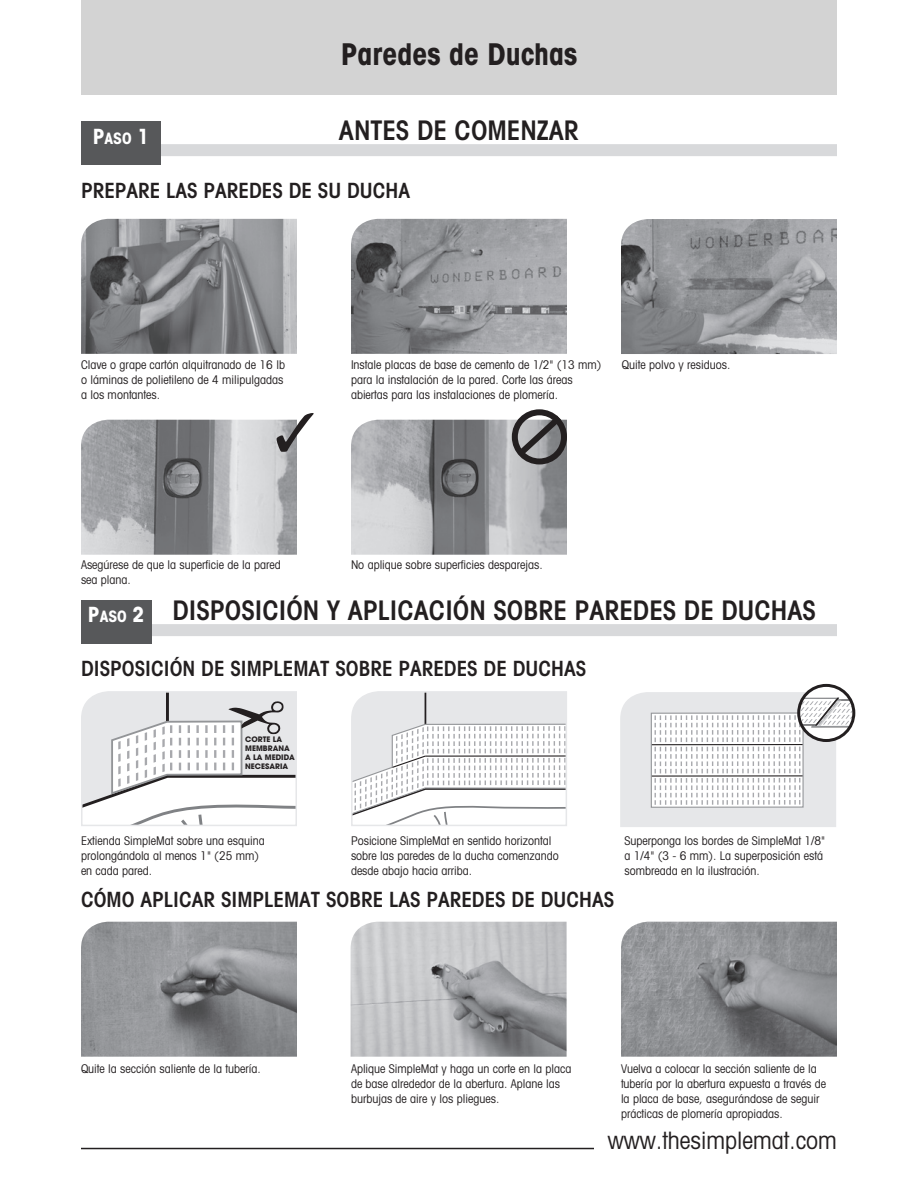
<style>
.page{position:relative;width:918px;height:1188px;background:#fff}
.page>*{position:absolute;margin:0;border:0;box-sizing:border-box;transform-origin:0 0}
.t1{font:700 condensed 30px "Avant Garde";color:#231f20}
.t2{font:600 condensed 27px "Avant Garde";color:#231f20}
.t3{font:condensed 24px "Avant Garde";color:#231f20}
.t4{font:600 condensed 21px "Avant Garde";color:#231f20}
.t5{font:700 condensed 15.75px "Avant Garde";color:#fff}
.t6{font:condensed 12px/15px "Avant Garde";color:#231f20}
.t7{font:700 7.5px "Avant Garde";color:#231f20}
.s1{font-size:21px}
</style>
<div class="page">
<div style="left:151px;top:624px;width:686px;height:12px;background:#d8d9db"></div>
<hr style="left:81px;top:1148px;width:513px;height:1px;background:#231f20">
<div style="left:81px;top:0;width:756px;height:95px;background:#d3d3d3"></div>
<div style="left:81px;top:144px;width:756px;height:12px;background:#d8d9db"></div>
<svg style="left:351px;top:691px;width:216px;height:135px"></svg>
<img style="left:81px;top:922px;width:216px;height:135px">
<img style="left:351px;top:922px;width:216px;height:135px">
<img style="left:621px;top:922px;width:216px;height:135px">
<svg style="left:81px;top:691px;width:216px;height:135px"></svg>
<svg style="left:799px;top:685px;width:55px;height:56px"></svg>
<svg style="left:620px;top:692px;width:234px;height:135px"></svg>
<div style="left:797px;top:684px;width:58px;height:58px;border:3px solid #231f20;border-radius:50%"></div>
<div style="left:81px;top:600px;width:70px;height:44px;background:#57585a"></div>
<img style="left:81px;top:219px;width:216px;height:135px">
<img style="left:351px;top:219px;width:216px;height:135px">
<div style="left:81px;top:121px;width:80px;height:44px;background:#57585a"></div>
<img style="left:81px;top:420px;width:216px;height:135px">
<img style="left:621px;top:219px;width:216px;height:135px">
<img style="left:351px;top:420px;width:216px;height:135px">
<svg style="left:512px;top:409px;width:55px;height:53px"></svg>
<svg style="left:277px;top:419px;width:20px;height:33px"></svg>
<p class="t5" style="left:93px;top:128px;width:58px"><span class="s1">P</span>ASO <span class="s1">1</span></p>
<p class="t1" style="left:341px;top:35px;width:238px">Paredes de Duchas</p>
<p class="t2" style="left:339px;top:114px;width:242px">ANTES DE COMENZAR</p>
<p class="t4" style="left:81px;top:177px;width:331px">PREPARE LAS PAREDES DE SU DUCHA</p>
<p class="t6" style="left:81px;top:357px;width:205px">Clave o grape cartón alquitranado de 16 lb</p>
<p class="t6" style="left:351px;top:357px;width:252px">Instale placas de base de cemento de 1/2" (13 mm)</p>
<p class="t6" style="left:622px;top:357px;width:110px">Quite polvo y residuos.</p>
<p class="t6" style="left:81px;top:372px;width:204px">o láminas de polietileno de 4 milipulgadas</p>
<p class="t6" style="left:351px;top:372px;width:223px">para la instalación de la pared. Corte las áreas</p>
<p class="t6" style="left:81px;top:387px;width:81px">a los montantes.</p>
<p class="t6" style="left:351px;top:387px;width:209px">abiertas para las instalaciones de plomería.</p>
<p class="t6" style="left:81px;top:557px;width:201px">Asegúrese de que la superficie de la pared</p>
<p class="t6" style="left:351px;top:557px;width:193px">No aplique sobre superficies desparejas.</p>
<p class="t6" style="left:81px;top:572px;width:51px">sea plana.</p>
<p class="t5" style="left:88px;top:607px;width:58px"><span class="s1">P</span>ASO <span class="s1">2</span></p>
<p class="t2" style="left:172px;top:594px;width:645px">DISPOSICIÓN Y APLICACIÓN SOBRE PAREDES DE DUCHAS</p>
<p class="t4" style="left:81px;top:656px;width:507px">DISPOSICIÓN DE SIMPLEMAT SOBRE PAREDES DE DUCHAS</p>
<p class="t7" style="left:245px;top:734px;width:38px">CORTE LA</p>
<p class="t7" style="left:245px;top:743px;width:46px">MEMBRANA</p>
<p class="t7" style="left:245px;top:752px;width:51px">A LA MEDIDA</p>
<p class="t7" style="left:245px;top:761px;width:44px">NECESARIA</p>
<p class="t6" style="left:81px;top:833px;width:185px">Extienda SimpleMat sobre una esquina</p>
<p class="t6" style="left:351px;top:833px;width:202px">Posicione SimpleMat en sentido horizontal</p>
<p class="t6" style="left:625px;top:833px;width:202px">Superponga los bordes de SimpleMat 1/8"</p>
<p class="t6" style="left:81px;top:848px;width:180px">prolongándola al menos 1" (25 mm)</p>
<p class="t6" style="left:351px;top:848px;width:209px">sobre las paredes de la ducha comenzando</p>
<p class="t6" style="left:625px;top:848px;width:200px">a 1/4" (3 - 6 mm). La superposición está</p>
<p class="t6" style="left:81px;top:863px;width:73px">en cada pared.</p>
<p class="t6" style="left:351px;top:863px;width:123px">desde abajo hacia arriba.</p>
<p class="t6" style="left:625px;top:863px;width:137px">sombreada en la ilustración.</p>
<p class="t4" style="left:81px;top:887px;width:535px">CÓMO APLICAR SIMPLEMAT SOBRE LAS PAREDES DE DUCHAS</p>
<p class="t6" style="left:81px;top:1061px;width:181px">Quite la sección saliente de la tubería.</p>
<p class="t6" style="left:351px;top:1061px;width:222px">Aplique SimpleMat y haga un corte en la placa</p>
<p class="t6" style="left:621px;top:1061px;width:197px">Vuelva a colocar la sección saliente de la</p>
<p class="t6" style="left:351px;top:1076px;width:211px">de base alrededor de la abertura. Aplane las</p>
<p class="t6" style="left:621px;top:1076px;width:207px">tubería por la abertura expuesta a través de</p>
<p class="t6" style="left:351px;top:1091px;width:150px">burbujas de aire y los pliegues.</p>
<p class="t6" style="left:621px;top:1091px;width:200px">la placa de base, asegurándose de seguir prácticas de plomería apropiadas.</p>
<p class="t3" style="left:608px;top:1125px;width:231px">www.thesimplemat.com</p>
</div>
